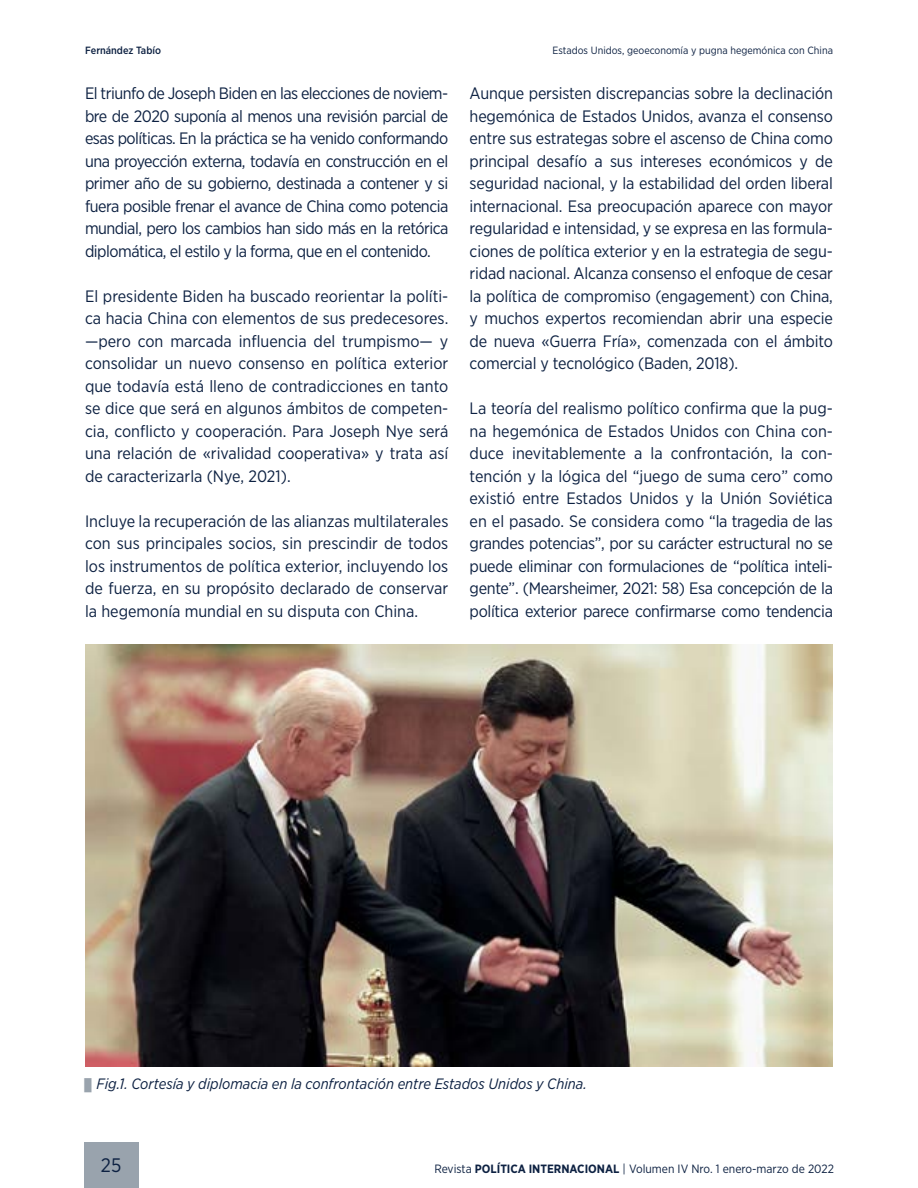
<style>
.page{position:relative;width:918px;height:1188px;background:#fff}
.page>*{position:absolute;margin:0;border:0;box-sizing:border-box;transform-origin:0 0}
.t1{font:19.5px "Gotham Narrow";color:#0d2142}
.t2{font:16.5px/22.5px "Gotham Narrow";letter-spacing:-.01em;color:#0d2142;text-align:justify}
.t3{font:italic 15px "Gotham Narrow";color:#0d2142}
.t4{font:12px "Gotham Narrow";color:#0d2142}
.t5{font:10.5px "Gotham Narrow";color:#0d2142}
.t6{font:500 10.5px "Gotham Narrow";color:#0d2142}
.s1{font-family:"STIX General";font-style:normal;color:#99a3ad}
.s2{font-weight:700}
</style>
<div class="page">
<img style="left:85px;top:645px;width:748px;height:421px">
<div style="left:84px;top:1143px;width:54px;height:45px;background:#99a3ad"></div>
<p class="t6" style="left:85px;top:43px;width:77px">Fernández Tabío</p>
<p class="t5" style="left:553px;top:44px;width:282px">Estados Unidos, geoeconomía y pugna hegemónica con China</p>
<p class="t2" style="left:85px;top:82px;width:365px">El triunfo de Joseph Biden en las elecciones de noviem&shy;bre de 2020 suponía al menos una revisión parcial de esas políticas. En la práctica se ha venido conformando una proyección externa, todavía en construcción en el primer año de su gobierno, destinada a contener y si fuera posible frenar el avance de China como potencia mundial, pero los cambios han sido más en la retórica diplomática, el estilo y la forma, que en el contenido.</p>
<p class="t2" style="left:85px;top:284px;width:365px">El presidente Biden ha buscado reorientar la políti&shy;ca hacia China con elementos de sus predecesores. —pero con marcada influencia del trumpismo— y consolidar un nuevo consenso en política exterior que todavía está lleno de contradicciones en tanto se dice que será en algunos ámbitos de competen&shy;cia, conflicto y cooperación. Para Joseph Nye será una relación de «rivalidad cooperativa» y trata así de caracterizarla (Nye, 2021).</p>
<p class="t2" style="left:85px;top:509px;width:365px">Incluye la recuperación de las alianzas multilaterales con sus principales socios, sin prescindir de todos los instrumentos de política exterior, incluyendo los de fuerza, en su propósito declarado de conservar la hegemonía mundial en su disputa con China.</p>
<p class="t2" style="left:470px;top:82px;width:365px">Aunque persisten discrepancias sobre la declinación hegemónica de Estados Unidos, avanza el consenso entre sus estrategas sobre el ascenso de China como principal desafío a sus intereses económicos y de seguridad nacional, y la estabilidad del orden liberal internacional. Esa preocupación aparece con mayor regularidad e intensidad, y se expresa en las formula&shy;ciones de política exterior y en la estrategia de segu&shy;ridad nacional. Alcanza consenso el enfoque de cesar la política de compromiso (engagement) con China, y muchos expertos recomiendan abrir una especie de nueva «Guerra Fría», comenzada con el ámbito comercial y tecnológico (Baden, 2018).</p>
<p class="t2" style="left:470px;top:397px;width:365px">La teoría del realismo político confirma que la pug&shy;na hegemónica de Estados Unidos con China con&shy;duce inevitablemente a la confrontación, la con&shy;tención y la lógica del “juego de suma cero” como existió entre Estados Unidos y la Unión Soviética en el pasado. Se considera como “la tragedia de las grandes potencias”, por su carácter estructural no se puede eliminar con formulaciones de “política inteli&shy;gente”. (Mearsheimer, 2021: 58) Esa concepción de la política exterior parece confirmarse como tendencia</p>
<p class="t3" style="left:84px;top:1074px;width:505px"><span class="s1">▮</span> Fig.1. Cortesía y diplomacia en la confrontación entre Estados Unidos y China.</p>
<p class="t1" style="left:101px;top:1153px;width:22px">25</p>
<p class="t4" style="left:434px;top:1162px;width:401px">Revista <span class="s2">POLÍTICA INTERNACIONAL</span> | Volumen IV Nro. 1 enero-marzo de 2022</p>
</div>
